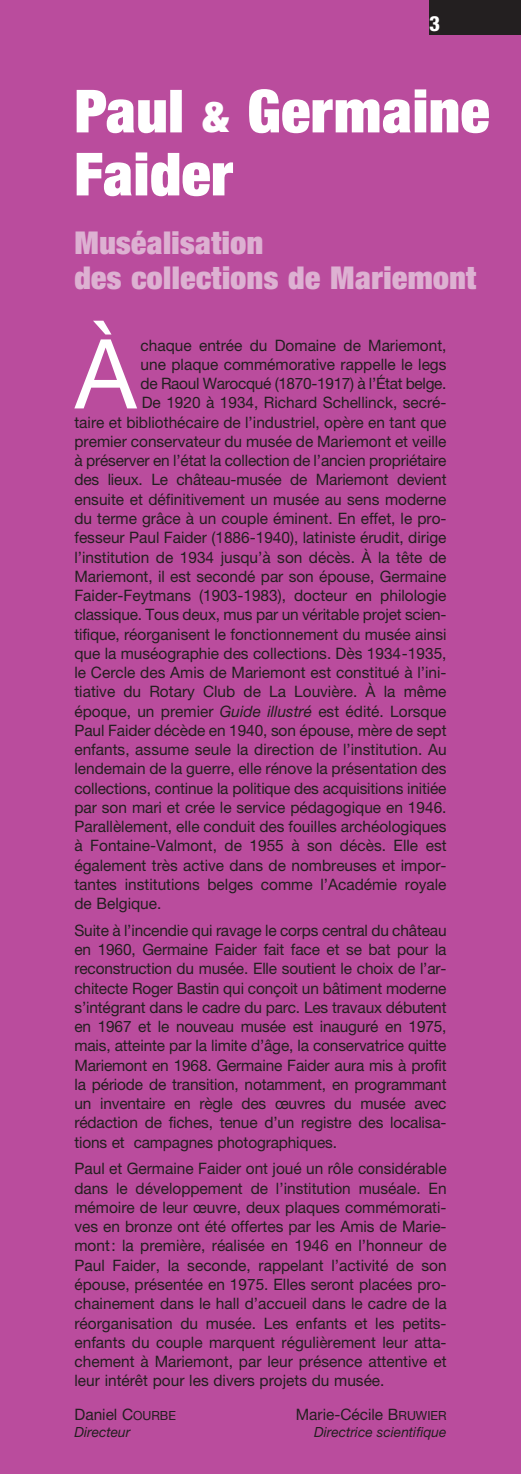
<style>
.page{position:relative;width:521px;height:1474px;background:#fff}
.page>*{position:absolute;margin:0;border:0;box-sizing:border-box;transform-origin:0 0}
.t1{font:96.6px "Helvetica Neue";color:#fff}
.t2{font:900 expanded 59.5px/63px "Helvetica Neue";letter-spacing:.015em;color:#fff}
.t3{font:900 expanded 31.5px/35px "Helvetica Neue";letter-spacing:.015em;color:#ddb1d2}
.t4{font:800 condensed 21px "Helvetica Neue";color:#fff}
.t5{font:15.75px/19.2px "Helvetica Neue";color:#231f20;text-align:justify}
.t6{font:15.75px "Helvetica Neue";letter-spacing:-.02em;color:#231f20}
.t7{font:italic 14px "Helvetica Neue";color:#231f20}
.s1{font-size:42px}
.s2{font-style:italic}
.s3{font-size:12.6px}
</style>
<div class="page">
<div style="left:0;top:0;width:521px;height:1473px;background:#ba4c9d"></div>
<div style="left:429px;top:0;width:92px;height:35px;background:#231f20"></div>
<h3 class="t4" style="left:429px;top:16px;width:12px">3</h3>
<h2 class="t2" style="left:74px;top:85px;width:416px">Paul <span class="s1">&amp;</span> Germaine<br>Faider</h2>
<h3 class="t3" style="left:74px;top:228px;width:403px">Muséalisation<br>des collections de Mariemont</h3>
<h1 class="t1" style="left:75px;top:339px;width:63px">À</h1>
<p class="t5" style="left:141px;top:337px;width:307px">chaque entrée du Domaine de Mariemont,</p>
<p class="t5" style="left:141px;top:356px;width:307px">une plaque commémorative rappelle le legs</p>
<p class="t6" style="left:141px;top:378px;width:307px">de Raoul Warocqué (1870-1917) à l’État belge.</p>
<p class="t5" style="left:142px;top:395px;width:306px">De 1920 à 1934, Richard Schellinck, secré-</p>
<p class="t5" style="left:74px;top:414px;width:374px">taire et bibliothécaire de l’industriel, opère en tant que</p>
<p class="t5" style="left:74px;top:433px;width:374px">premier conservateur du musée de Mariemont et veille</p>
<p class="t5" style="left:74px;top:452px;width:374px">à préserver en l’état la collection de l’ancien propriétaire</p>
<p class="t5" style="left:74px;top:472px;width:374px">des lieux. Le château-musée de Mariemont devient</p>
<p class="t5" style="left:74px;top:491px;width:374px">ensuite et définitivement un musée au sens moderne</p>
<p class="t5" style="left:74px;top:510px;width:374px">du terme grâce à un couple éminent. En effet, le pro-</p>
<p class="t5" style="left:74px;top:529px;width:374px">fesseur Paul Faider (1886-1940), latiniste érudit, dirige</p>
<p class="t5" style="left:74px;top:549px;width:374px">l’institution de 1934 jusqu’à son décès. À la tête de</p>
<p class="t5" style="left:74px;top:568px;width:374px">Mariemont, il est secondé par son épouse, Germaine</p>
<p class="t5" style="left:74px;top:587px;width:374px">Faider-Feytmans (1903-1983), docteur en philologie</p>
<p class="t5" style="left:74px;top:606px;width:374px">classique. Tous deux, mus par un véritable projet scien-</p>
<p class="t5" style="left:74px;top:626px;width:374px">tifique, réorganisent le fonctionnement du musée ainsi</p>
<p class="t5" style="left:74px;top:645px;width:374px">que la muséographie des collections. Dès 1934-1935,</p>
<p class="t5" style="left:74px;top:664px;width:374px">le Cercle des Amis de Mariemont est constitué à l’ini-</p>
<p class="t5" style="left:74px;top:683px;width:374px">tiative du Rotary Club de La Louvière. À la même</p>
<p class="t5" style="left:74px;top:703px;width:374px">époque, un premier <span class="s2">Guide illustré</span> est édité. Lorsque</p>
<p class="t5" style="left:74px;top:722px;width:374px">Paul Faider décède en 1940, son épouse, mère de sept</p>
<p class="t5" style="left:74px;top:741px;width:374px">enfants, assume seule la direction de l’institution. Au</p>
<p class="t5" style="left:74px;top:760px;width:374px">lendemain de la guerre, elle rénove la présentation des</p>
<p class="t5" style="left:74px;top:780px;width:374px">collections, continue la politique des acquisitions initiée</p>
<p class="t5" style="left:74px;top:799px;width:374px">par son mari et crée le service pédagogique en 1946.</p>
<p class="t5" style="left:74px;top:818px;width:374px">Parallèlement, elle conduit des fouilles archéologiques</p>
<p class="t5" style="left:74px;top:837px;width:374px">à Fontaine-Valmont, de 1955 à son décès. Elle est</p>
<p class="t5" style="left:74px;top:857px;width:374px">également très active dans de nombreuses et impor-</p>
<p class="t5" style="left:74px;top:876px;width:374px">tantes institutions belges comme l’Académie royale</p>
<p class="t5" style="left:74px;top:895px;width:89px">de Belgique.</p>
<p class="t5" style="left:74px;top:922px;width:374px">Suite à l’incendie qui ravage le corps central du château en 1960, Germaine Faider fait face et se bat pour la reconstruction du musée. Elle soutient le choix de l’ar&shy;chitecte Roger Bastin qui conçoit un bâtiment moderne s’intégrant dans le cadre du parc. Les travaux débutent en 1967 et le nouveau musée est inauguré en 1975, mais, atteinte par la limite d’âge, la conservatrice quitte Mariemont en 1968. Germaine Faider aura mis à profit la période de transition, notamment, en programmant un inventaire en règle des œuvres du musée avec rédaction de fiches, tenue d’un registre des localisa&shy;tions et campagnes photographiques.</p>
<p class="t5" style="left:74px;top:1160px;width:374px">Paul et Germaine Faider ont joué un rôle considérable dans le développement de l’institution muséale. En mémoire de leur œuvre, deux plaques commémorati&shy;ves en bronze ont été offertes par les Amis de Marie&shy;mont: la première, réalisée en 1946 en l’honneur de Paul Faider, la seconde, rappelant l’activité de son épouse, présentée en 1975. Elles seront placées pro&shy;chainement dans le hall d’accueil dans le cadre de la réorganisation du musée. Les enfants et les petits&shy;enfants du couple marquent régulièrement leur atta&shy;chement à Mariemont, par leur présence attentive et leur intérêt pour les divers projets du musée.</p>
<p class="t5" style="left:75px;top:1405px;width:103px">Daniel C<span class="s3">OURBE</span></p>
<p class="t5" style="left:296px;top:1405px;width:152px">Marie-Cécile B<span class="s3">RUWIER</span></p>
<p class="t7" style="left:74px;top:1426px;width:57px">Directeur</p>
<p class="t7" style="left:314px;top:1426px;width:134px">Directrice scientifique</p>
</div>
